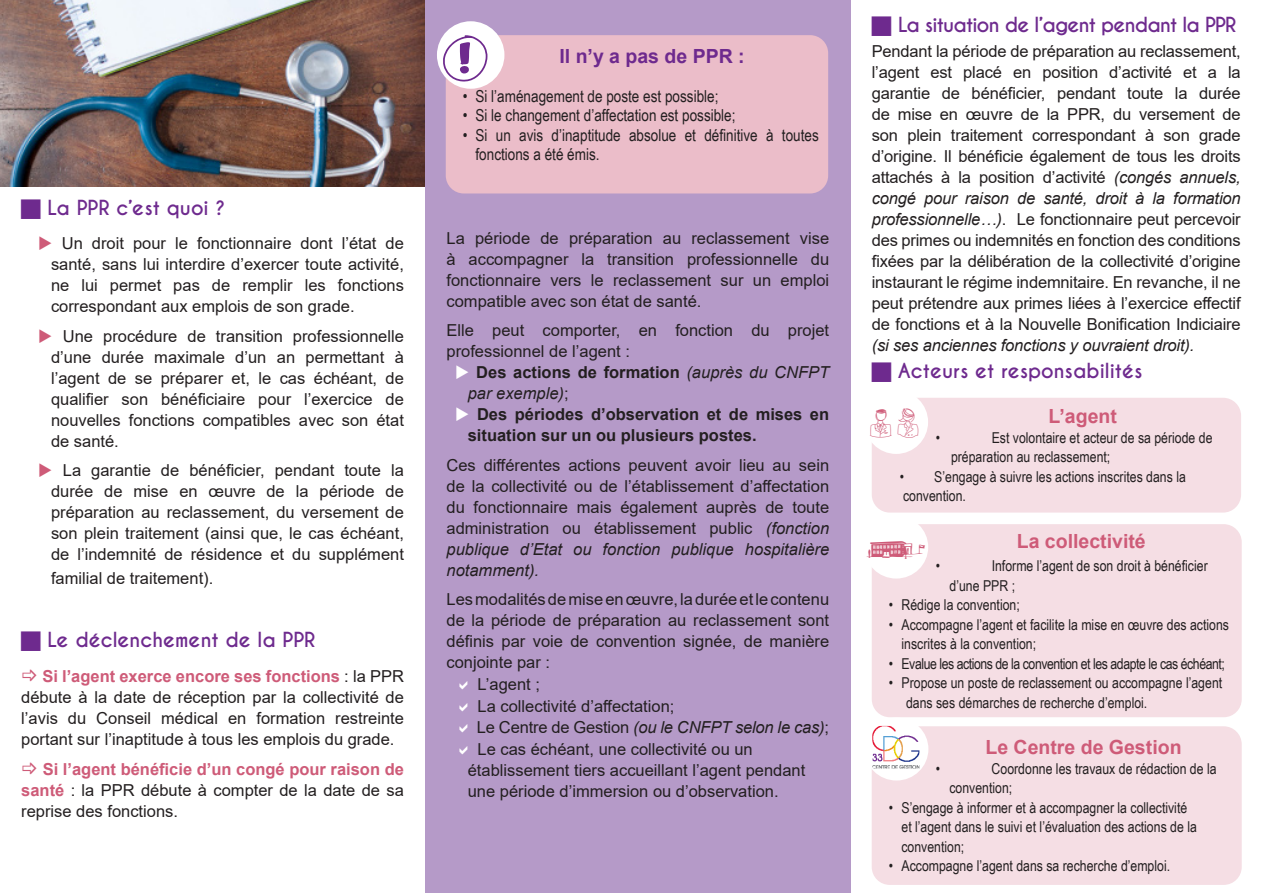
<style>
.page{position:relative;width:1263px;height:893px;background:#fff}
.page>*{position:absolute;margin:0;border:0;box-sizing:border-box;transform-origin:0 0}
.t1{font:39px "Sketch Iconsbold";color:#ce5b78}
.t2{font:25.5px "School";color:#ce5b78}
.t3{font:700 19.5px "Caviar Dreams";color:#6e2a8e}
.Paragraphe{font:700 19.5px "Arial";color:#ce5b78}
.t4{font:700 19.5px "Caviar Dreams";letter-spacing:-.04em;color:#6e2a8e}
.Paragraphe-2{font:700 19.5px "Arial";color:#6e2a8e}
.Paragraphe-3{font:16.5px/21px "Arial";color:#231f20;text-align:justify}
.t5{font:16.5px/19.5px "Arial Narrow";color:#231f20}
.Paragraphe-4{font:italic 16.5px/21px "Arial";letter-spacing:-.01em;color:#231f20}
.Paragraphe-5{font:700 16.5px/21px "Arial";color:#231f20}
.t6{font:15px/19.5px "Arial Narrow";color:#231f20}
.t7{font:15px "Arial Narrow";letter-spacing:-.03em;color:#231f20}
.s1{color:#ce5b78}
.s2{font-family:"Caviar Dreams";font-weight:700;font-size:19.5px;color:#fff}
.s3{font-weight:700;color:#ce5b78}
.s4{color:#fff}
.s5{font-weight:700;font-style:normal}
.s6{font-style:normal}
.s7{font-style:italic}
</style>
<div class="page">
<div style="left:872px;top:726px;width:370px;height:159px;background:#f5dee4;border-radius:18px"></div>
<div style="left:872px;top:524px;width:370px;height:193px;background:#f5dee4;border-radius:18px"></div>
<div style="left:864px;top:516px;width:64px;height:63px;background:#fff;border-radius:50%"></div>
<div style="left:872px;top:398px;width:369px;height:115px;background:#f5dee4;border-radius:18px"></div>
<div style="left:864px;top:390px;width:64px;height:64px;background:#fff;border-radius:50%"></div>
<img style="left:0;top:0;width:425px;height:187px">
<div style="left:864px;top:718px;width:64px;height:62px;background:#fff;border-radius:50%"></div>
<img style="left:872px;top:726px;width:47px;height:42px">
<div style="left:425px;top:0;width:425px;height:893px;background:#b59ac8"></div>
<div style="left:446px;top:35px;width:382px;height:158px;background:#ebbdc9;border-radius:18px"></div>
<div style="left:437px;top:21px;width:67px;height:68px;background:#fff;border-radius:50%"></div>
<svg style="left:442px;top:35px;width:8px;height:47px"></svg>
<p class="t3" style="left:48px;top:196px;width:179px">La PPR c’est quoi ?</p>
<p class="Paragraphe-3" style="left:51px;top:233px;width:354px;text-indent:-13px"><span class="s1">◆</span> Un droit pour le fonctionnaire dont l’état de santé, sans lui interdire d’exercer toute activité, ne lui permet pas de remplir les fonctions correspondant aux emplois de son grade.</p>
<p class="Paragraphe-3" style="left:51px;top:325px;width:354px;text-indent:-13px"><span class="s1">◆</span> Une procédure de transition professionnelle d’une durée maximale d’un an permettant à l’agent de se préparer et, le cas échéant, de qualifier son bénéficiaire pour l’exercice de nouvelles fonctions compatibles avec son état de santé.</p>
<p class="Paragraphe-3" style="left:51px;top:460px;width:354px;text-indent:-13px"><span class="s1">◆</span> La garantie de bénéficier, pendant toute la durée de mise en œuvre de la période de préparation au reclassement, du versement de son plein traitement (ainsi que, le cas échéant, de l’indemnité de résidence et du supplément</p>
<p class="Paragraphe-3" style="left:51px;top:567px;width:171px">familial de traitement).<span class="s2">t</span></p>
<p class="t3" style="left:48px;top:628px;width:269px">Le déclenchement de la PPR</p>
<p class="Paragraphe-3" style="left:21px;top:665px;width:384px;text-indent:21px"><span class="s3">Si l’agent exerce encore ses fonctions</span> : la PPR débute à la date de réception par la collectivité de l’avis du Conseil médical en formation restreinte portant sur l’inaptitude à tous les emplois du grade.</p>
<p class="Paragraphe-3" style="left:21px;top:758px;width:384px;text-indent:21px"><span class="s3">Si l’agent bénéficie d’un congé pour raison de santé</span> : la PPR débute à compter de la date de sa reprise des fonctions.</p>
<p class="Paragraphe-2" style="left:559px;top:42px;width:187px">Il n’y a pas de PPR :</p>
<p class="t5" style="left:463px;top:86px;width:257px">• Si l’aménagement de poste est possible;</p>
<p class="t5" style="left:463px;top:105px;width:274px">• Si le changement d’affectation est possible;</p>
<p class="t5" style="left:475px;top:125px;width:345px;text-indent:-13px">• Si un avis d’inaptitude absolue et définitive à toutes fonctions a été émis.</p>
<p class="Paragraphe-3" style="left:446px;top:227px;width:384px">La période de préparation au reclassement vise à accompagner la transition professionnelle du fonctionnaire vers le reclassement sur un emploi compatible avec son état de santé.</p>
<p class="Paragraphe-3" style="left:446px;top:320px;width:384px">Elle peut comporter, en fonction du projet professionnel de l’agent :</p>
<p class="Paragraphe-4" style="left:468px;top:362px;width:363px;text-indent:-13px"><span class="s4">◆</span> <span class="s5">Des actions de formation</span> (auprès du CNFPT par exemple)<span class="s6">;</span></p>
<p class="Paragraphe-5" style="left:468px;top:404px;width:363px;text-indent:-13px"><span class="s4">◆</span> Des périodes d’observation et de mises en situation sur un ou plusieurs postes.</p>
<p class="Paragraphe-3" style="left:446px;top:454px;width:384px">Ces différentes actions peuvent avoir lieu au sein de la collectivité ou de l’établissement d’affectation du fonctionnaire mais également auprès de toute administration ou établissement public <span class="s7">(fonction publique d’Etat ou fonction publique hospitalière notamment).</span></p>
<p class="Paragraphe-3" style="left:446px;top:589px;width:384px">Les modalités de mise en œuvre, la durée et le contenu de la période de préparation au reclassement sont définis par voie de convention signée, de manière conjointe par :</p>
<p class="Paragraphe-3" style="left:478px;top:673px;width:64px">L’agent ;</p>
<p class="Paragraphe-3" style="left:478px;top:695px;width:198px">La collectivité d’affectation;</p>
<p class="Paragraphe-4" style="left:477px;top:717px;width:354px"><span class="s6">Le Centre de Gestion</span> (ou le CNFPT selon le cas)<span class="s6">;</span></p>
<p class="Paragraphe-3" style="left:468px;top:738px;width:339px;text-align:left;text-indent:10px">Le cas échéant, une collectivité ou un établissement tiers accueillant l’agent pendant une période d’immersion ou d’observation.</p>
<p class="t4" style="left:898px;top:12px;width:340px">La situation de l’agent pendant la PPR</p>
<p class="Paragraphe-3" style="left:872px;top:40px;width:370px">Pendant la période de préparation au reclassement, l’agent est placé en position d’activité et a la garantie de bénéficier, pendant toute la durée de mise en œuvre de la PPR, du versement de son plein traitement correspondant à son grade d’origine. Il bénéficie également de tous les droits attachés à la position d’activité <span class="s7">(congés annuels, congé pour raison de santé, droit à la formation professionnelle…)</span>. Le fonctionnaire peut percevoir des primes ou indemnités en fonction des conditions fixées par la délibération de la collectivité d’origine instaurant le régime indemnitaire. En revanche, il ne peut prétendre aux primes liées à l’exercice effectif de fonctions et à la Nouvelle Bonification Indiciaire <span class="s7">(si ses anciennes fonctions y ouvraient droit).</span></p>
<p class="t3" style="left:898px;top:359px;width:246px">Acteurs et responsabilités</p>
<p class="t1" style="left:868px;top:406px;width:56px">EF</p>
<p class="Paragraphe" style="left:1049px;top:403px;width:70px">L’agent</p>
<p class="t6" style="left:936px;top:427px;width:6px">•</p>
<p class="t6" style="left:951px;top:427px;width:263px;text-indent:41px">Est volontaire et acteur de sa période de préparation au reclassement;</p>
<p class="t6" style="left:900px;top:466px;width:288px">• S’engage à suivre les actions inscrites dans la convention.</p>
<p class="Paragraphe" style="left:1017px;top:527px;width:130px">La collectivité</p>
<p class="t2" style="left:866px;top:535px;width:61px">&amp;</p>
<p class="t6" style="left:936px;top:556px;width:6px">•</p>
<p class="t6" style="left:949px;top:556px;width:260px;text-indent:42px">Informe l’agent de son droit à bénéficier d’une PPR ;</p>
<p class="t6" style="left:889px;top:595px;width:133px">• Rédige la convention;</p>
<p class="t6" style="left:901px;top:614px;width:329px;text-indent:-13px">• Accompagne l’agent et facilite la mise en œuvre des actions inscrites à la convention;</p>
<p class="t7" style="left:889px;top:653px;width:338px">• Evalue les actions de la convention et les adapte le cas échéant;</p>
<p class="t6" style="left:906px;top:673px;width:318px;text-indent:-17px">• Propose un poste de reclassement ou accompagne l’agent dans ses démarches de recherche d’emploi.</p>
<p class="Paragraphe" style="left:985px;top:734px;width:198px">Le Centre de Gestion</p>
<p class="t6" style="left:936px;top:758px;width:6px">•</p>
<p class="t6" style="left:949px;top:758px;width:269px;text-indent:42px">Coordonne les travaux de rédaction de la convention;</p>
<p class="t6" style="left:901px;top:797px;width:297px;text-indent:-13px">• S’engage à informer et à accompagner la collectivité et l’agent dans le suivi et l’évaluation des actions de la convention;</p>
<p class="t6" style="left:889px;top:856px;width:283px">• Accompagne l’agent dans sa recherche d’emploi.</p>
</div>
